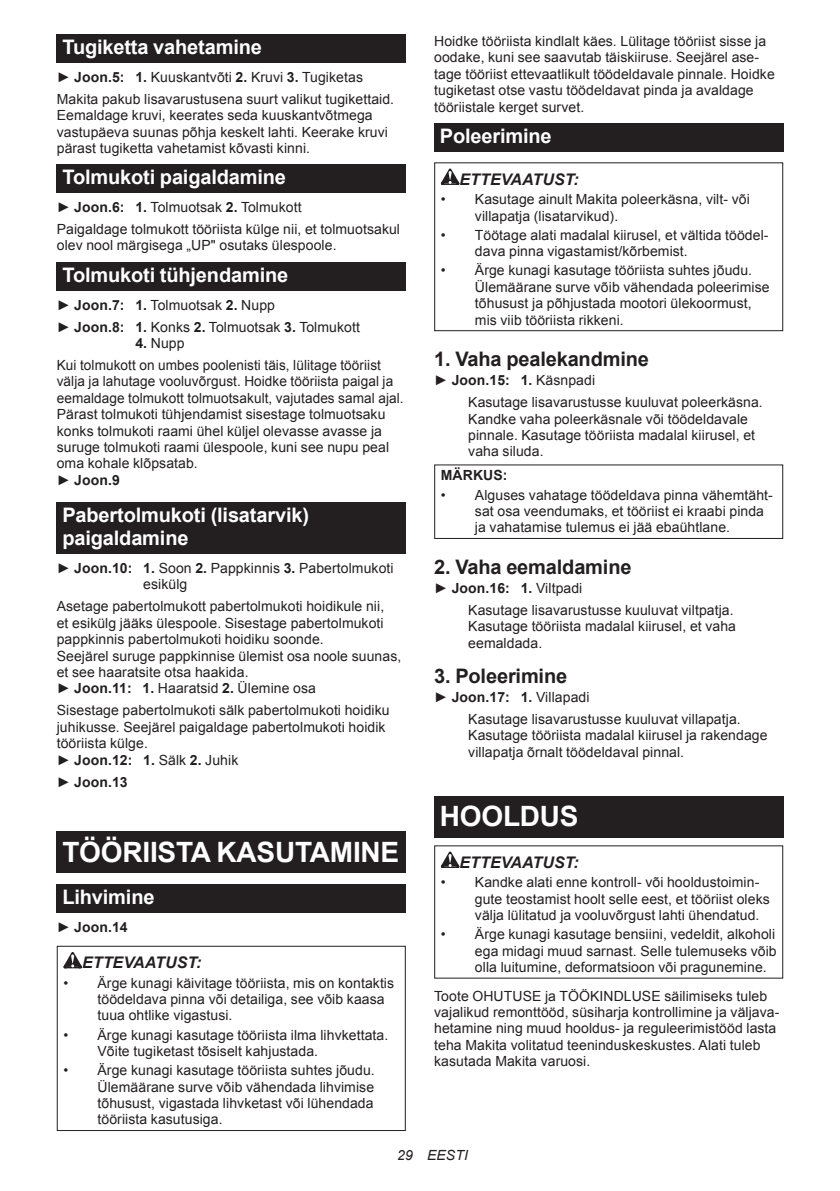
<style>
.page{position:relative;width:840px;height:1191px;background:#fff}
.page>*{position:absolute;margin:0;border:0;box-sizing:border-box;transform-origin:0 0}
.t1{font:700 28px "Arial";letter-spacing:-.01em;color:#fff}
.t2{font:700 20px/23.4px "Arial";letter-spacing:-.01em;color:#fff}
.t3{font:700 20px "Arial";letter-spacing:-.01em;color:#231f20}
.t4{font:italic 700 16px "Arial";letter-spacing:.005em;color:#231f20}
.t5{font:14px/16.4px "Arial";letter-spacing:.005em;color:#231f20}
.t6{font:700 14px "Arial";letter-spacing:.005em;color:#231f20}
.t7{font:italic 14px "Arial";letter-spacing:.005em;color:#231f20}
.s1{font-weight:700}
.s2{font-weight:400}
</style>
<div class="page">
<div style="left:57px;top:34px;width:348px;height:29px;background:#231f20"></div>
<div style="left:57px;top:164px;width:348px;height:29px;background:#231f20"></div>
<div style="left:57px;top:262px;width:348px;height:28px;background:#231f20"></div>
<div style="left:57px;top:502px;width:348px;height:51px;background:#231f20"></div>
<div style="left:57px;top:832px;width:348px;height:41px;background:#231f20"></div>
<div style="left:57px;top:884px;width:348px;height:28px;background:#231f20"></div>
<svg style="left:63px;top:952px;width:19px;height:16px"></svg>
<div style="left:57px;top:945px;width:348px;height:186px;border:1px solid #231f20"></div>
<div style="left:434px;top:123px;width:348px;height:28px;background:#231f20"></div>
<svg style="left:440px;top:168px;width:19px;height:17px"></svg>
<div style="left:434px;top:162px;width:348px;height:169px;border:1px solid #231f20"></div>
<div style="left:434px;top:464px;width:348px;height:75px;border:1px solid #231f20"></div>
<div style="left:434px;top:796px;width:348px;height:41px;background:#231f20"></div>
<svg style="left:440px;top:851px;width:19px;height:17px"></svg>
<h2 class="t2" style="left:62px;top:36px;width:201px">Tugiketta vahetamine</h2>
<p class="t5" style="left:57px;top:66px;width:339px;line-height:22px">► <span class="s1">Joon.5: 1.</span> Kuuskantvõti <span class="s1">2.</span> Kruvi <span class="s1">3.</span> Tugiketas<br>Makita pakub lisavarustusena suurt valikut tugikettaid.</p>
<p class="t5" style="left:57px;top:107px;width:332px">Eemaldage kruvi, keerates seda kuuskantvõtmega vastupäeva suunas põhja keskelt lahti. Keerake kruvi pärast tugiketta vahetamist kõvasti kinni.</p>
<h2 class="t2" style="left:62px;top:166px;width:225px">Tolmukoti paigaldamine</h2>
<p class="t5" style="left:57px;top:196px;width:344px;line-height:22px">► <span class="s1">Joon.6: 1.</span> Tolmuotsak <span class="s1">2.</span> Tolmukott<br>Paigaldage tolmukott tööriista külge nii, et tolmuotsakul</p>
<p class="t5" style="left:57px;top:237px;width:281px">olev nool märgisega „UP" osutaks ülespoole.</p>
<h2 class="t2" style="left:62px;top:264px;width:227px">Tolmukoti tühjendamine</h2>
<p class="t5" style="left:57px;top:294px;width:304px;line-height:22px">► <span class="s1">Joon.7: 1.</span> Tolmuotsak <span class="s1">2.</span> Nupp<br>► <span class="s1">Joon.8: 1.</span> Konks <span class="s1">2.</span> Tolmuotsak <span class="s1">3.</span> Tolmukott</p>
<p class="t5" style="left:57px;top:332px;width:325px;line-height:22px;text-indent:79px"><span class="s1">4.</span> Nupp<br>Kui tolmukott on umbes poolenisti täis, lülitage tööriist</p>
<p class="t5" style="left:57px;top:373px;width:348px">välja ja lahutage vooluvõrgust. Hoidke tööriista paigal ja eemaldage tolmukott tolmuotsakult, vajutades samal ajal.<br>Pärast tolmukoti tühjendamist sisestage tolmuotsaku konks tolmukoti raami ühel küljel olevasse avasse ja suruge tolmukoti raami ülespoole, kuni see nupu peal oma kohale klõpsatab.<br>► <span class="s1">Joon.9</span></p>
<h2 class="t2" style="left:62px;top:503px;width:248px">Pabertolmukoti (lisatarvik) paigaldamine</h2>
<p class="t5" style="left:143px;top:560px;width:252px;text-indent:-86px">► <span class="s1">Joon.10: 1.</span> Soon <span class="s1">2.</span> Pappkinnis <span class="s1">3.</span> Pabertolmukoti esikülg</p>
<p class="t5" style="left:57px;top:598px;width:346px">Asetage pabertolmukott pabertolmukoti hoidikule nii,<br>et esikülg jääks ülespoole. Sisestage pabertolmukoti pappkinnis pabertolmukoti hoidiku soonde.<br>Seejärel suruge pappkinnise ülemist osa noole suunas, et see haaratsite otsa haakida.<br>► <span class="s1">Joon.11: 1.</span> Haaratsid <span class="s1">2.</span> Ülemine osa</p>
<p class="t5" style="left:57px;top:702px;width:334px">Sisestage pabertolmukoti sälk pabertolmukoti hoidiku juhikusse. Seejärel paigaldage pabertolmukoti hoidik tööriista külge.<br>► <span class="s1">Joon.12: 1.</span> Sälk <span class="s1">2.</span> Juhik</p>
<p class="t6" style="left:57px;top:772px;width:72px"><span class="s2">►</span> Joon.13</p>
<h1 class="t1" style="left:62px;top:833px;width:338px">TÖÖRIISTA KASUTAMINE</h1>
<h2 class="t2" style="left:62px;top:886px;width:94px">Lihvimine</h2>
<p class="t6" style="left:57px;top:917px;width:72px"><span class="s2">►</span> Joon.14</p>
<p class="t4" style="left:82px;top:952px;width:121px">ETTEVAATUST:</p>
<p class="t5" style="left:97px;top:974px;width:298px;text-indent:-34px">• Ärge kunagi käivitage tööriista, mis on kontaktis töödeldava pinna või detailiga, see võib kaasa tuua ohtlike vigastusi.</p>
<p class="t5" style="left:97px;top:1026px;width:292px;text-indent:-34px">• Ärge kunagi kasutage tööriista ilma lihvkettata.<br>Võite tugiketast tõsiselt kahjustada.</p>
<p class="t5" style="left:97px;top:1062px;width:278px;text-align:justify;text-indent:-34px">• Ärge kunagi kasutage tööriista suhtes jõudu.<br>Ülemäärane surve võib vähendada lihvimise tõhusust, vigastada lihvketast või lühendada tööriista kasutusiga.</p>
<p class="t5" style="left:434px;top:33px;width:342px">Hoidke tööriista kindlalt käes. Lülitage tööriist sisse ja oodake, kuni see saavutab täiskiiruse. Seejärel ase&shy;tage tööriist ettevaatlikult töödeldavale pinnale. Hoidke tugiketast otse vastu töödeldavat pinda ja avaldage tööriistale kerget survet.</p>
<h2 class="t2" style="left:439px;top:125px;width:113px">Poleerimine</h2>
<p class="t4" style="left:459px;top:169px;width:121px">ETTEVAATUST:</p>
<p class="t5" style="left:474px;top:191px;width:276px;text-indent:-34px">• Kasutage ainult Makita poleerkäsna, vilt- või villapatja (lisatarvikud).</p>
<p class="t5" style="left:474px;top:227px;width:295px;text-indent:-34px">• Töötage alati madalal kiirusel, et vältida töödel&shy;dava pinna vigastamist/kõrbemist.</p>
<p class="t5" style="left:474px;top:262px;width:296px;text-indent:-34px">• Ärge kunagi kasutage tööriista suhtes jõudu.<br>Ülemäärane surve võib vähendada poleerimise tõhusust ja põhjustada mootori ülekoormust, mis viib tööriista rikkeni.</p>
<h2 class="t3" style="left:434px;top:345px;width:216px">1. Vaha pealekandmine</h2>
<p class="t5" style="left:468px;top:369px;width:296px;line-height:22px;text-indent:-34px">► <span class="s1">Joon.15: 1.</span> Käsnpadi<br>Kasutage lisavarustusse kuuluvat poleerkäsna.</p>
<p class="t5" style="left:468px;top:410px;width:288px">Kandke vaha poleerkäsnale või töödeldavale pinnale. Kasutage tööriista madalal kiirusel, et vaha siluda.</p>
<p class="t6" style="left:440px;top:466px;width:68px">MÄRKUS:</p>
<p class="t5" style="left:474px;top:486px;width:299px;text-indent:-34px">• Alguses vahatage töödeldava pinna vähemtäht&shy;sat osa veendumaks, et tööriist ei kraabi pinda ja vahatamise tulemus ei jää ebaühtlane.</p>
<h2 class="t3" style="left:434px;top:553px;width:199px">2. Vaha eemaldamine</h2>
<p class="t5" style="left:468px;top:577px;width:267px;line-height:22px;text-indent:-34px">► <span class="s1">Joon.16: 1.</span> Viltpadi<br>Kasutage lisavarustusse kuuluvat viltpatja.</p>
<p class="t5" style="left:468px;top:618px;width:269px">Kasutage tööriista madalal kiirusel, et vaha eemaldada.</p>
<h2 class="t3" style="left:434px;top:662px;width:134px">3. Poleerimine</h2>
<p class="t5" style="left:468px;top:686px;width:274px;line-height:22px;text-indent:-34px">► <span class="s1">Joon.17: 1.</span> Villapadi<br>Kasutage lisavarustusse kuuluvat villapatja.</p>
<p class="t5" style="left:468px;top:727px;width:301px">Kasutage tööriista madalal kiirusel ja rakendage villapatja õrnalt töödeldaval pinnal.</p>
<h1 class="t1" style="left:439px;top:797px;width:140px">HOOLDUS</h1>
<p class="t4" style="left:459px;top:851px;width:121px">ETTEVAATUST:</p>
<p class="t5" style="left:474px;top:874px;width:296px;text-indent:-34px">• Kandke alati enne kontroll- või hooldustoimin&shy;gute teostamist hoolt selle eest, et tööriist oleks välja lülitatud ja vooluvõrgust lahti ühendatud.</p>
<p class="t5" style="left:474px;top:926px;width:303px;text-align:justify;text-indent:-34px">• Ärge kunagi kasutage bensiini, vedeldit, alkoholi ega midagi muud sarnast. Selle tulemuseks võib olla luitumine, deformatsioon või pragunemine.</p>
<p class="t5" style="left:434px;top:987px;width:346px">Toote OHUTUSE ja TÖÖKINDLUSE säilimiseks tuleb vajalikud remonttööd, süsiharja kontrollimine ja väljava&shy;hetamine ning muud hooldus- ja reguleerimistööd lasta teha Makita volitatud teeninduskeskustes. Alati tuleb kasutada Makita varuosi.</p>
<p class="t7" style="left:397px;top:1146px;width:72px">29 EESTI</p>
</div>
